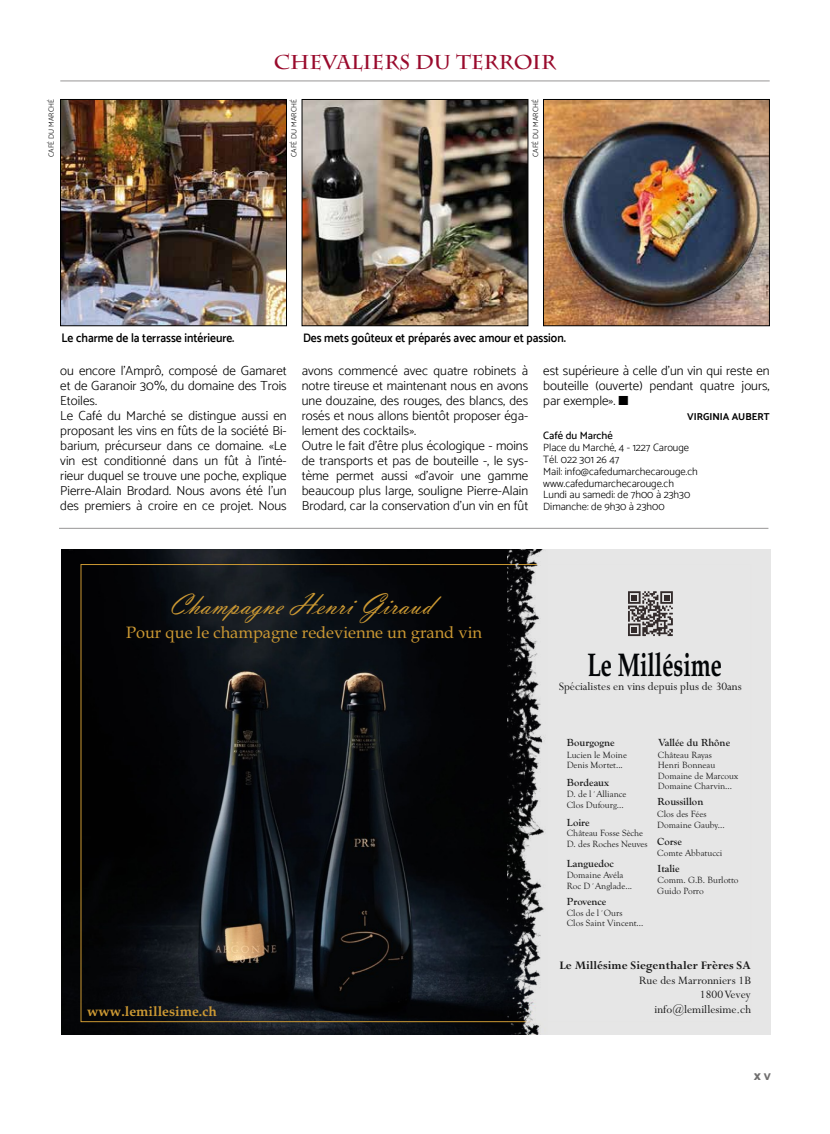
<style>
.page{position:relative;width:830px;height:1134px;background:#fff}
.page>*{position:absolute;margin:0;border:0;box-sizing:border-box;transform-origin:0 0}
.t1{font:700 32.75px "Book Antiqua";color:#030507;scale:.68 1}
.t2{font:30.12px "Vladimir Script";color:#c93}
.t3{font:700 20px "Charlemagne Std";color:#990a2c}
.t4{font:16.38px "Book Antiqua";color:#c93}
.t5{font:700 13.75px "Book Antiqua";color:#c93}
.t6{font:300 13.12px/15px "Catamaran";color:#000}
.t7{font:12.75px/14.5px "Perpetua";color:#1a1a1a;text-align:right}
.t8{font:700 12.75px "Perpetua";color:#1a1a1a}
.t9{font:600 12.5px "Catamaran";color:#000;scale:.92 1}
.t10{font:300 10.62px/11.9px "Catamaran";color:#000}
.t11{font:700 10.62px "Goudy Old Style T";color:#1a1a1a}
.t12{font:500 10.62px "Catamaran";color:#000}
.t13{font:700 10px "Catamaran";color:#000}
.t14{font:900 10px "Catamaran";color:#706f6f}
.t15{font:9.25px/10.2px "Goudy Old Style T";color:#1a1a1a}
.t16{font:300 7.5px "Catamaran";letter-spacing:.01em;color:#000}
</style>
<div class="page">
<hr style="left:59px;top:528px;width:709px;height:1px;background:#979696">
<hr style="left:60px;top:81px;width:709px;height:1px;background:#979696">
<img style="left:62px;top:101px;width:222px;height:223px">
<div style="left:60px;top:99px;width:226px;height:227px;border:1px solid #000"></div>
<img style="left:303px;top:101px;width:223px;height:223px">
<div style="left:301px;top:99px;width:227px;height:227px;border:1px solid #000"></div>
<img style="left:545px;top:101px;width:222px;height:223px">
<div style="left:543px;top:99px;width:226px;height:227px;border:1px solid #000"></div>
<img style="left:61px;top:549px;width:446px;height:486px">
<img style="left:507px;top:549px;width:263px;height:486px">
<svg style="left:627px;top:591px;width:45px;height:45px"></svg>
<h3 class="t3" style="left:274px;top:50px;width:283px">CHEVALIERS DU TERROIR</h3>
<p class="t16" style="left:47px;top:157px;width:59px;rotate:-90deg">CAFÉ DU MARCHÉ</p>
<p class="t16" style="left:289px;top:157px;width:59px;rotate:-90deg">CAFÉ DU MARCHÉ</p>
<p class="t16" style="left:531px;top:157px;width:59px;rotate:-90deg">CAFÉ DU MARCHÉ</p>
<p class="t9" style="left:61px;top:330px;width:189px">Le charme de la terrasse intérieure.</p>
<p class="t9" style="left:303px;top:330px;width:287px">Des mets goûteux et préparés avec amour et passion.</p>
<p class="t6" style="left:60px;top:363px;width:228px">ou encore l’Amprô, composé de Gamaret et de Garanoir 30%, du domaine des Trois Etoiles.<br>Le Café du Marché se distingue aussi en proposant les vins en fûts de la société Bi&shy;barium, précurseur dans ce domaine. «Le vin est conditionné dans un fût à l’inté&shy;rieur duquel se trouve une poche, explique Pierre-Alain Brodard. Nous avons été l’un des premiers à croire en ce projet. Nous</p>
<p class="t6" style="left:301px;top:363px;width:228px">avons commencé avec quatre robinets à notre tireuse et maintenant nous en avons une douzaine, des rouges, des blancs, des rosés et nous allons bientôt proposer éga&shy;lement des cocktails».<br>Outre le fait d’être plus écologique - moins de transports et pas de bouteille -, le sys&shy;tème permet aussi «d’avoir une gamme beaucoup plus large, souligne Pierre-Alain Brodard, car la conservation d’un vin en fût</p>
<p class="t6" style="left:543px;top:363px;width:228px;text-align:justify">est supérieure à celle d’un vin qui reste en bouteille (ouverte) pendant quatre jours, par exemple». ■</p>
<p class="t13" style="left:686px;top:411px;width:84px">VIRGINIA AUBERT</p>
<p class="t12" style="left:543px;top:429px;width:71px">Café du Marché</p>
<p class="t10" style="left:543px;top:441px;width:156px">Place du Marché, 4 - 1227 Carouge<br>Tél. 022 301 26 47<br>Mail: info@cafedumarchecarouge.ch www.cafedumarchecarouge.ch<br>Lundi au samedi: de 7h00 à 23h30<br>Dimanche: de 9h30 à 23h00</p>
<h2 class="t2" style="left:169px;top:587px;width:265px">Champagne Henri Giraud</h2>
<p class="t4" style="left:126px;top:621px;width:357px">Pour que le champagne redevienne un grand vin</p>
<p class="t5" style="left:87px;top:1001px;width:131px">www.lemillesime.ch</p>
<h1 class="t1" style="left:587px;top:642px;width:199px">Le Millésime</h1>
<p class="t7" style="left:558px;top:678px;width:184px">Spécialistes en vins depuis plus de 30ans</p>
<p class="t11" style="left:566px;top:736px;width:49px">Bourgogne</p>
<p class="t11" style="left:566px;top:777px;width:43px">Bordeaux</p>
<p class="t11" style="left:566px;top:816px;width:24px">Loire</p>
<p class="t15" style="left:566px;top:750px;width:62px">Lucien le Moine<br>Denis Mortet...</p>
<p class="t15" style="left:566px;top:800px;width:59px">Clos Dufourg...</p>
<p class="t15" style="left:566px;top:789px;width:61px">D. de l´Alliance</p>
<p class="t15" style="left:566px;top:828px;width:82px;line-height:10.6px">Château Fosse Sèche<br>D. des Roches Neuves</p>
<p class="t11" style="left:566px;top:858px;width:48px">Languedoc</p>
<p class="t11" style="left:566px;top:896px;width:41px">Provence</p>
<p class="t15" style="left:566px;top:870px;width:58px">Domaine Avéla</p>
<p class="t15" style="left:566px;top:881px;width:67px">Roc D´Anglade...</p>
<p class="t15" style="left:566px;top:908px;width:57px">Clos de l´Ours</p>
<p class="t15" style="left:566px;top:918px;width:78px">Clos Saint Vincent...</p>
<p class="t11" style="left:658px;top:737px;width:73px">Vallée du Rhône</p>
<p class="t15" style="left:657px;top:750px;width:56px">Château Rayas</p>
<p class="t15" style="left:657px;top:760px;width:59px">Henri Bonneau</p>
<p class="t15" style="left:657px;top:771px;width:82px">Domaine de Marcoux<br>Domaine Charvin...</p>
<p class="t11" style="left:657px;top:796px;width:47px">Roussillon</p>
<p class="t11" style="left:657px;top:836px;width:26px">Corse</p>
<p class="t11" style="left:657px;top:863px;width:24px">Italie</p>
<p class="t15" style="left:657px;top:809px;width:69px;line-height:10.6px">Clos des Fées<br>Domaine Gauby...</p>
<p class="t15" style="left:657px;top:848px;width:66px">Comte Abbatucci</p>
<p class="t15" style="left:657px;top:874px;width:83px;line-height:11.1px">Comm. G.B. Burlotto<br>Guido Porro</p>
<p class="t8" style="left:559px;top:958px;width:193px">Le Millésime Siegenthaler Frères SA</p>
<p class="t7" style="left:638px;top:973px;width:113px">Rue des Marronniers 1B<br>1800 Vevey info@lemillesime.ch</p>
<p class="t14" style="left:753px;top:1070px;width:19px">X V</p>
</div>
